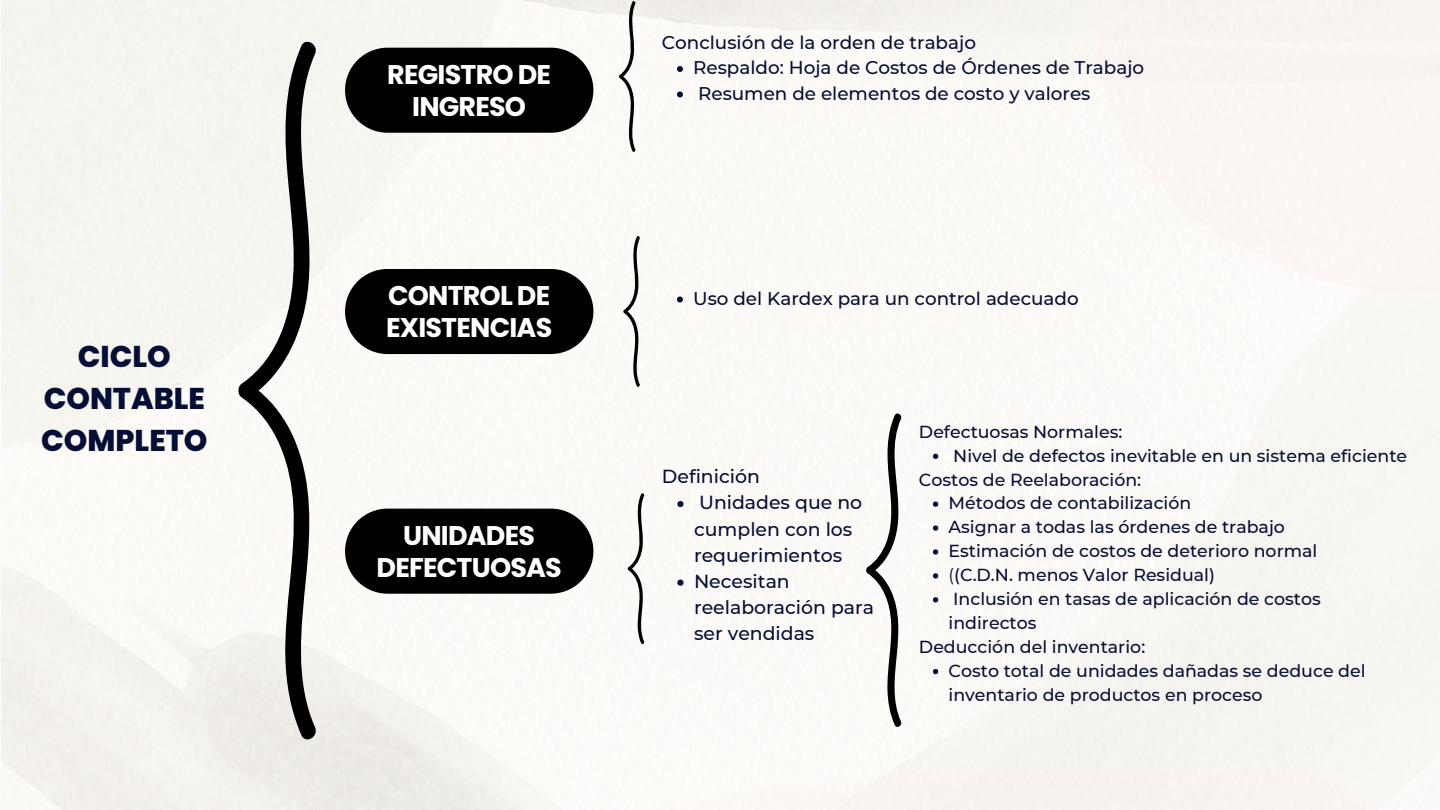
<style>
.page{position:relative;width:1440px;height:810px;background:#fff}
.page>*{position:absolute;margin:0;border:0;box-sizing:border-box;transform-origin:0 0}
.t1{font:800 30px/42px "Poppins";color:#050e35;text-align:center}
.t2{font:700 27px/32.2px "Poppins";letter-spacing:-.03em;color:#fff;text-align:center}
.t3{font:500 18.9px/26.2px "Montserrat";color:#050e35}
.t4{font:500 18.4px "Montserrat";color:#050e35}
.t5{font:500 17.4px/23.9px "Montserrat";color:#050e35}
.s1{font-weight:400}
</style>
<div class="page">
<svg style="left:345px;top:48px;width:248px;height:85px;background:#121212"></svg>
<svg style="left:238px;top:37px;width:81px;height:708px;fill:#f6f5f0"></svg>
<svg style="left:619px;top:0;width:17px;height:153px"></svg>
<svg style="left:677px;top:66px;width:6px;height:6px"></svg>
<svg style="left:677px;top:92px;width:6px;height:6px"></svg>
<svg style="left:345px;top:269px;width:248px;height:85px;background:#121111"></svg>
<svg style="left:345px;top:509px;width:248px;height:85px;background:#121212"></svg>
<svg style="left:623px;top:235px;width:18px;height:153px"></svg>
<svg style="left:677px;top:297px;width:6px;height:6px"></svg>
<svg style="left:628px;top:492px;width:17px;height:153px"></svg>
<svg style="left:677px;top:501px;width:7px;height:6px"></svg>
<svg style="left:677px;top:580px;width:7px;height:6px"></svg>
<svg style="left:866px;top:411px;width:37px;height:318px"></svg>
<svg style="left:933px;top:454px;width:5px;height:5px"></svg>
<svg style="left:933px;top:501px;width:5px;height:6px"></svg>
<svg style="left:933px;top:525px;width:5px;height:6px"></svg>
<svg style="left:933px;top:549px;width:5px;height:6px"></svg>
<svg style="left:933px;top:573px;width:5px;height:6px"></svg>
<svg style="left:933px;top:597px;width:5px;height:5px"></svg>
<svg style="left:933px;top:669px;width:5px;height:5px"></svg>
<h2 class="t1" style="left:41px;top:335px;width:168px">CICLO<br>CONTABLE<br>COMPLETO</h2>
<p class="t2" style="left:387px;top:58px;width:165px">REGISTRO DE<br>INGRESO</p>
<h2 class="t2" style="left:386px;top:279px;width:168px;text-align:left">CONTROL DE<br>EXISTENCIAS</h2>
<p class="t2" style="left:377px;top:519px;width:187px">UNIDADES<br>DEFECTUOSAS</p>
<h1 class="t4" style="left:662px;top:31px;width:316px">Conclusión de la orden de trabajo</h1>
<p class="t4" style="left:693px;top:56px;width:453px">Respaldo: Hoja de Costos de Órdenes de Trabajo</p>
<h2 class="t4" style="left:698px;top:82px;width:394px">Resumen de elementos de costo y valores</h2>
<p class="t4" style="left:693px;top:287px;width:387px">Uso del Kardex para un control adecuado</p>
<p class="t3" style="left:662px;top:463px;width:99px">Definición</p>
<h3 class="t3" style="left:694px;top:490px;width:170px">Unidades que no cumplen con los requerimientos</h3>
<p class="t3" style="left:694px;top:568px;width:182px">Necesitan reelaboración para ser vendidas</p>
<p class="t5" style="left:919px;top:420px;width:205px">Defectuosas Normales:</p>
<p class="t5" style="left:953px;top:443px;width:455px">Nivel de defectos inevitable en un sistema eficiente</p>
<p class="t5" style="left:919px;top:467px;width:224px">Costos de Reelaboración:</p>
<h3 class="t5" style="left:949px;top:491px;width:244px">Métodos de contabilización</h3>
<p class="t5" style="left:949px;top:515px;width:338px">Asignar a todas las órdenes de trabajo</p>
<p class="t5" style="left:949px;top:539px;width:370px">Estimación de costos de deterioro normal</p>
<h3 class="t5" style="left:949px;top:563px;width:268px"><span class="s1">(</span>(C.D.N. menos Valor Residual)</h3>
<p class="t5" style="left:949px;top:587px;width:374px">Inclusión en tasas de aplicación de costos indirectos</p>
<h3 class="t5" style="left:919px;top:635px;width:228px">Deducción del inventario:</h3>
<p class="t5" style="left:949px;top:659px;width:419px">Costo total de unidades dañadas se deduce del inventario de productos en proceso</p>
</div>
